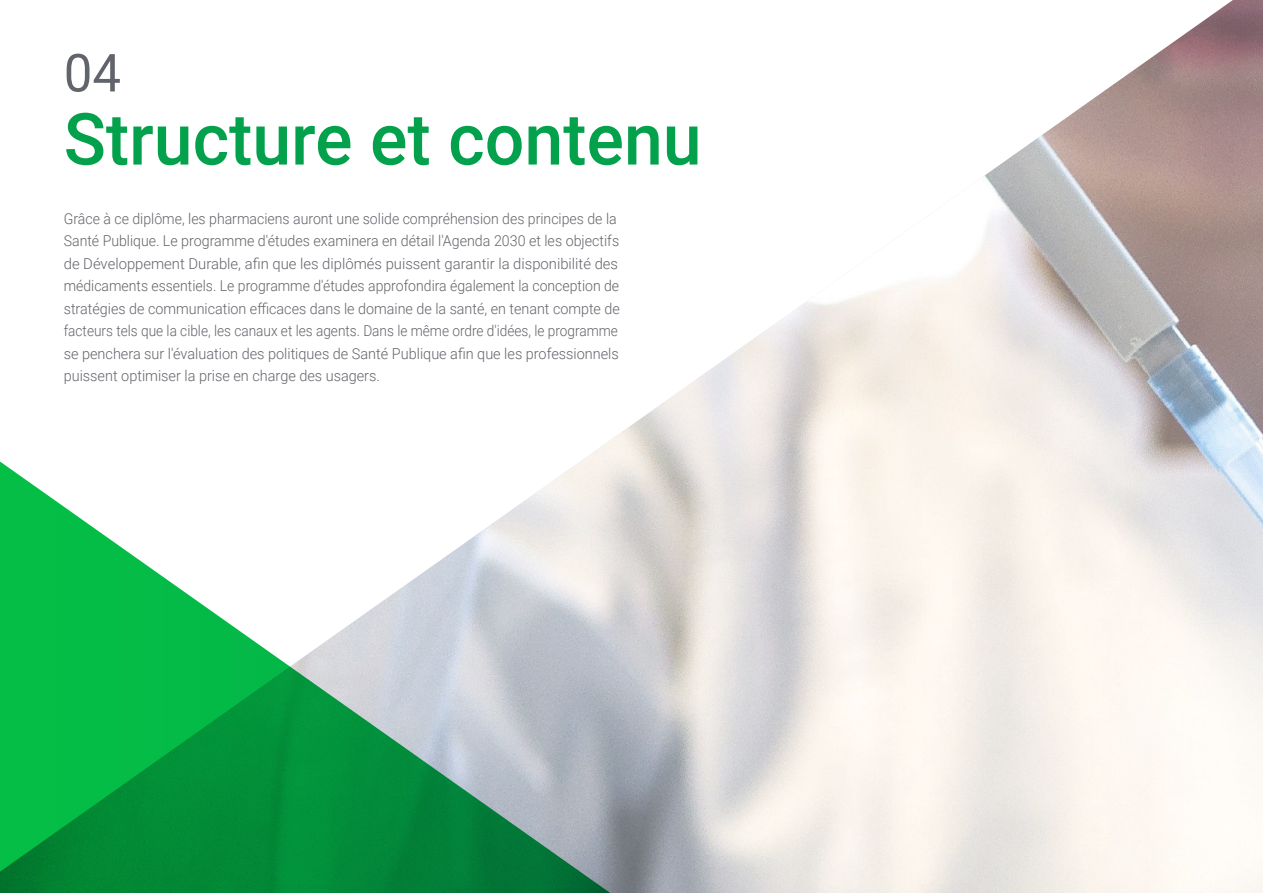
<style>
.page{position:relative;width:1263px;height:893px;background:#fff}
.page>*{position:absolute;margin:0;border:0;box-sizing:border-box;transform-origin:0 0}
.t1{font:500 72px "Roboto";color:#04a14d}
.t2{font:52.5px "Roboto";color:#61646a}
.t3{font:300 15px/22.5px "Roboto";color:#61646a;scale:.94 1}
</style>
<div class="page">
<img style="left:602px;top:0;width:661px;height:893px">
<svg style="left:0;top:446px;width:640px;height:447px"></svg>
<h2 class="t2" style="left:64px;top:36px;width:59px">04</h2>
<h1 class="t1" style="left:64px;top:89px;width:639px">Structure et contenu</h1>
<p class="t3" style="left:64px;top:207px;width:593px">Grâce à ce diplôme, les pharmaciens auront une solide compréhension des principes de la Santé Publique. Le programme d'études examinera en détail l'Agenda 2030 et les objectifs de Développement Durable, afin que les diplômés puissent garantir la disponibilité des médicaments essentiels. Le programme d'études approfondira également la conception de stratégies de communication efficaces dans le domaine de la santé, en tenant compte de facteurs tels que la cible, les canaux et les agents. Dans le même ordre d'idées, le programme se penchera sur l'évaluation des politiques de Santé Publique afin que les professionnels puissent optimiser la prise en charge des usagers.</p>
</div>
